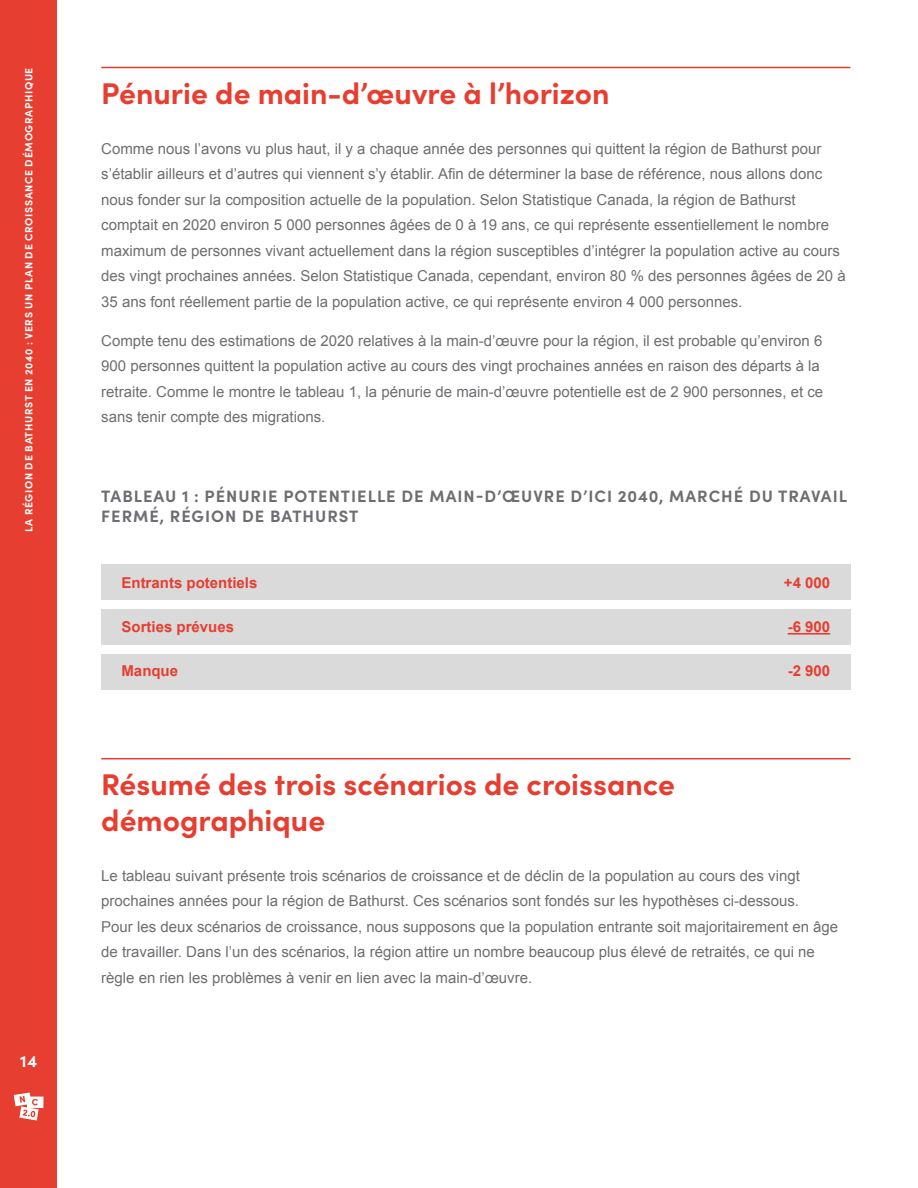
<style>
.page{position:relative;width:918px;height:1188px;background:#fff}
.page>*{position:absolute;margin:0;border:0;box-sizing:border-box;transform-origin:0 0}
.t1{font:700 30px/36px "Sofia Pro";color:#e63e30}
.t2{font:700 16.5px/19.8px "Sofia Pro";letter-spacing:.06em;color:#6d6e71}
.t3{font:700 16.5px "Sofia Pro";color:#fff}
.t4{font:15px/25.5px "Arial";color:#6d6e71}
.t5{font:700 15px "Arial";color:#e63e30}
.t6{font:700 10.5px "Sofia Pro";letter-spacing:.06em;color:#fff}
</style>
<div class="page">
<div style="left:0;top:0;width:57px;height:1188px;background:#e63e30"></div>
<svg style="left:14px;top:1093px;width:29px;height:28px"></svg>
<hr style="left:101px;top:67px;width:749px;height:1px;background:#e63e30">
<div style="left:101px;top:654px;width:749px;height:36px;background:#dadadb"></div>
<div style="left:101px;top:609px;width:749px;height:36px;background:#dadadb"></div>
<div style="left:101px;top:564px;width:749px;height:36px;background:#dadadb"></div>
<hr style="left:788px;top:633px;width:42px;height:2px;background:#e63e30">
<hr style="left:101px;top:758px;width:749px;height:1px;background:#e63e30">
<p class="t6" style="left:21px;top:532px;width:466px;rotate:-90deg">LA RÉGION DE BATHURST EN 2040 : VERS UN PLAN DE CROISSANCE DÉMOGRAPHIQUE</p>
<p class="t3" style="left:20px;top:1048px;width:19px">14</p>
<h1 class="t1" style="left:101px;top:73px;width:510px">Pénurie de main-d’œuvre à l’horizon</h1>
<p class="t4" style="left:101px;top:136px;width:746px">Comme nous l’avons vu plus haut, il y a chaque année des personnes qui quittent la région de Bathurst pour s’établir ailleurs et d’autres qui viennent s’y établir. Afin de déterminer la base de référence, nous allons donc nous fonder sur la composition actuelle de la population. Selon Statistique Canada, la région de Bathurst comptait en 2020 environ 5 000 personnes âgées de 0 à 19 ans, ce qui représente essentiellement le nombre maximum de personnes vivant actuellement dans la région susceptibles d’intégrer la population active au cours des vingt prochaines années. Selon Statistique Canada, cependant, environ 80 % des personnes âgées de 20 à 35 ans font réellement partie de la population active, ce qui représente environ 4 000 personnes.</p>
<p class="t4" style="left:101px;top:328px;width:723px">Compte tenu des estimations de 2020 relatives à la main-d’œuvre pour la région, il est probable qu’environ 6<br>900 personnes quittent la population active au cours des vingt prochaines années en raison des départs à la retraite. Comme le montre le tableau 1, la pénurie de main-d’œuvre potentielle est de 2 900 personnes, et ce sans tenir compte des migrations.</p>
<p class="t2" style="left:101px;top:485px;width:747px">TABLEAU 1 : PÉNURIE POTENTIELLE DE MAIN-D’ŒUVRE D’ICI 2040, MARCHÉ DU TRAVAIL<br>FERMÉ, RÉGION DE BATHURST</p>
<p class="t5" style="left:122px;top:573px;width:137px">Entrants potentiels</p>
<p class="t5" style="left:122px;top:617px;width:114px">Sorties prévues</p>
<p class="t5" style="left:122px;top:661px;width:58px">Manque</p>
<p class="t5" style="left:784px;top:573px;width:48px">+4 000</p>
<p class="t5" style="left:788px;top:617px;width:44px">-6 900</p>
<p class="t5" style="left:788px;top:661px;width:44px">-2 900</p>
<h1 class="t1" style="left:101px;top:764px;width:575px">Résumé des trois scénarios de croissance démographique</h1>
<p class="t4" style="left:101px;top:863px;width:739px">Le tableau suivant présente trois scénarios de croissance et de déclin de la population au cours des vingt prochaines années pour la région de Bathurst. Ces scénarios sont fondés sur les hypothèses ci-dessous.<br>Pour les deux scénarios de croissance, nous supposons que la population entrante soit majoritairement en âge de travailler. Dans l’un des scénarios, la région attire un nombre beaucoup plus élevé de retraités, ce qui ne règle en rien les problèmes à venir en lien avec la main-d’œuvre.</p>
</div>
